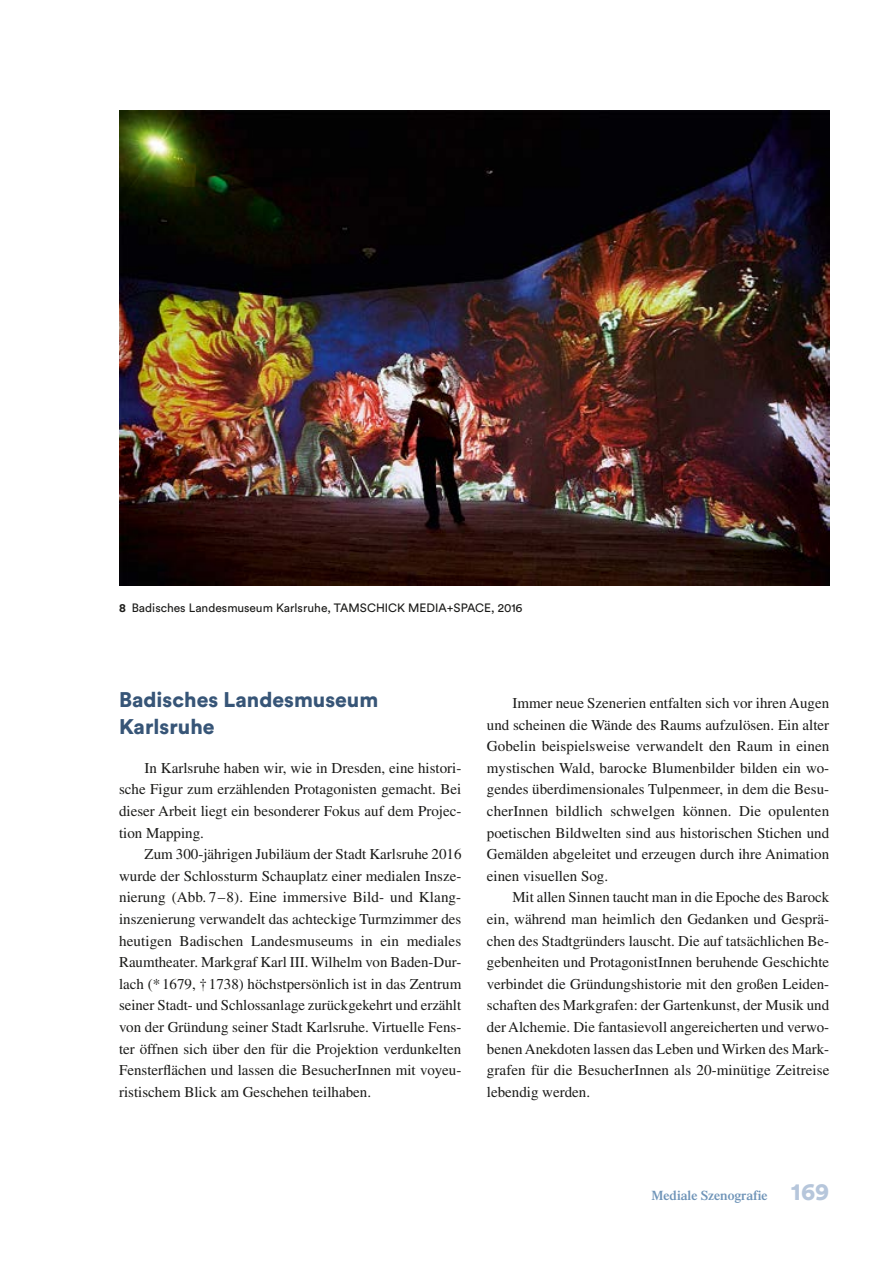
<style>
.page{position:relative;width:893px;height:1263px;background:#fff}
.page>*{position:absolute;margin:0;border:0;box-sizing:border-box;transform-origin:0 0}
.t1{font:900 21px/27px "Circular Std";color:#375577}
.t2{font:15px/21.6px "Times LT Std";color:#1a1a18;text-align:justify}
.t3{font:600 13.5px "Times LT Std";color:#6f94b8}
.t4{font:12px "Circular Std";color:#1a1a18}
.s1{font-weight:700}
.s2{font-family:"Circular Std";font-weight:900;font-size:24px;color:#b6c6db}
</style>
<div class="page">
<img style="left:119px;top:111px;width:710px;height:475px">
<p class="t4" style="left:119px;top:601px;width:405px"><span class="s1">8</span> Badisches Landesmuseum Karlsruhe, TAMSCHICK MEDIA+SPACE, 2016</p>
<h1 class="t1" style="left:119px;top:686px;width:261px">Badisches Landesmuseum<br>Karlsruhe</h1>
<p class="t2" style="left:119px;top:757px;width:344px;text-indent:26px">In Karlsruhe haben wir, wie in Dresden, eine histori&shy;sche Figur zum erzählenden Protagonisten gemacht. Bei dieser Arbeit liegt ein besonderer Fokus auf dem Projec&shy;tion Mapping.</p>
<p class="t2" style="left:119px;top:843px;width:344px;text-indent:26px">Zum 300-jährigen Jubiläum der Stadt Karlsruhe 2016 wurde der Schlossturm Schauplatz einer medialen Insze&shy;nierung (Abb. 7–8). Eine immersive Bild- und Klang&shy;inszenierung verwandelt das achteckige Turmzimmer des heutigen Badischen Landesmuseums in ein mediales Raumtheater. Markgraf Karl III. Wilhelm von Baden-Dur&shy;lach (* 1679, † 1738) höchstpersönlich ist in das Zentrum seiner Stadt- und Schlossanlage zurückgekehrt und erzählt von der Gründung seiner Stadt Karlsruhe. Virtuelle Fens&shy;ter öffnen sich über den für die Projektion verdunkelten Fensterflächen und lassen die BesucherInnen mit voyeu&shy;ristischem Blick am Geschehen teilhaben.</p>
<p class="t2" style="left:487px;top:692px;width:344px;text-indent:26px">Immer neue Szenerien entfalten sich vor ihren Augen und scheinen die Wände des Raums aufzulösen. Ein alter Gobelin beispielsweise verwandelt den Raum in einen mystischen Wald, barocke Blumenbilder bilden ein wo&shy;gendes überdimensionales Tulpenmeer, in dem die Besu&shy;cherInnen bildlich schwelgen können. Die opulenten poetischen Bildwelten sind aus historischen Stichen und Gemälden abgeleitet und erzeugen durch ihre Animation einen visuellen Sog.</p>
<p class="t2" style="left:487px;top:886px;width:344px;text-indent:26px">Mit allen Sinnen taucht man in die Epoche des Barock ein, während man heimlich den Gedanken und Gesprä&shy;chen des Stadtgründers lauscht. Die auf tatsächlichen Be&shy;gebenheiten und ProtagonistInnen beruhende Geschichte verbindet die Gründungshistorie mit den großen Leiden&shy;schaften des Markgrafen: der Gartenkunst, der Musik und der Alchemie. Die fantasievoll angereicherten und verwo&shy;benen Anekdoten lassen das Leben und Wirken des Mark&shy;grafen für die BesucherInnen als 20-minütige Zeitreise lebendig werden.</p>
<p class="t3" style="left:652px;top:1188px;width:179px">Mediale Szenografie <span class="s2">169</span></p>
</div>
